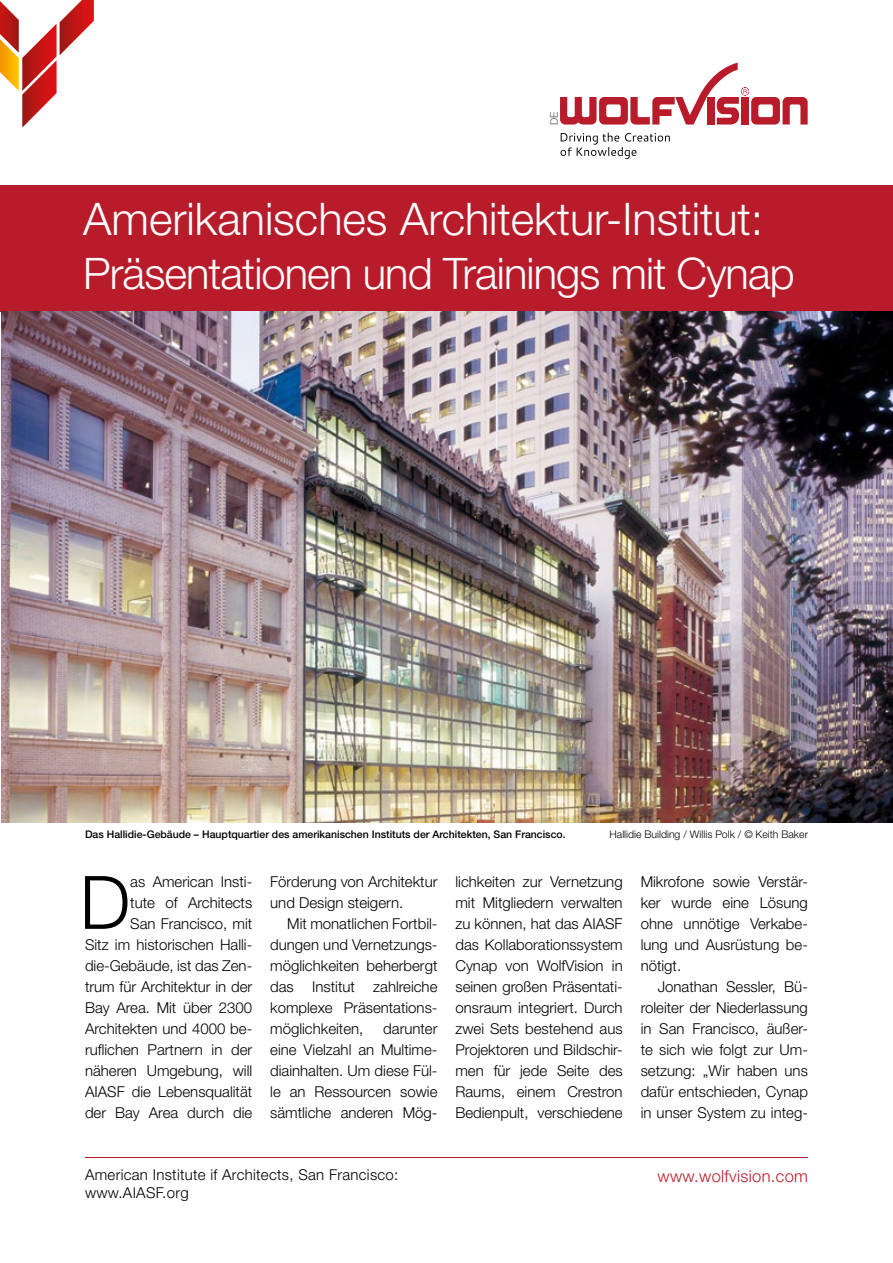
<style>
.page{position:relative;width:893px;height:1263px;background:#fff}
.page>*{position:absolute;margin:0;border:0;box-sizing:border-box;transform-origin:0 0}
.t1{font:300 73.8px "Helvetica Neue LT Pro";color:#000}
.t2{font:300 45px "Helvetica Neue LT Pro";color:#fff}
.t3{font:300 43.5px "Helvetica Neue LT Pro";letter-spacing:-.02em;color:#fff}
.t4{font:300 16.5px "Helvetica Neue LT Pro";letter-spacing:.02em;color:#b81c2b}
.t5{font:300 15px/21px "Helvetica Neue LT Pro";color:#000;text-align:justify}
.t6{font:300 15px/18px "Helvetica Neue LT Pro";letter-spacing:.02em;color:#000}
.t7{font:500 10.5px "Helvetica Neue LT Pro";color:#000}
.t8{font:300 10.5px "Helvetica Neue LT Pro";color:#000}
.t9{font:300 10.5px "Helvetica Neue LT Pro";color:#565656}
</style>
<div class="page">
<div style="left:0;top:185px;width:893px;height:126px;background:#b81c2b"></div>
<hr style="left:85px;top:1157px;width:723px;height:1px;background:#b81c2b">
<svg style="left:560px;top:63px;width:248px;height:62px"></svg>
<svg style="left:0;top:0;width:94px;height:128px"></svg>
<svg style="left:561px;top:133px;width:109px;height:26px"></svg>
<img style="left:1px;top:311px;width:892px;height:512px">
<p class="t9" style="left:548px;top:125px;width:15px;rotate:-90deg">DE</p>
<h2 class="t2" style="left:83px;top:192px;width:682px">Amerikanisches Architektur-Institut:</h2>
<h3 class="t3" style="left:83px;top:247px;width:713px">Präsentationen und Trainings mit Cynap</h3>
<p class="t7" style="left:85px;top:828px;width:482px">Das Hallidie-Gebäude – Hauptquartier des amerikanischen Instituts der Architekten, San Francisco.</p>
<p class="t8" style="left:609px;top:828px;width:200px">Hallidie Building / Willis Polk / © Keith Baker</p>
<p class="t5" style="left:85px;top:871px;width:169px;text-align:right">as American Insti-<br>tute of Architects<br>San Francisco, mit<br>Sitz im historischen Halli&shy;die-Gebäude, ist das Zen&shy;trum für Architektur in der<br>Bay Area. Mit über 2300<br>Architekten und 4000 be&shy;ruflichen Partnern in der näheren Umgebung, will<br>AIASF die Lebensqualität der Bay Area durch die</p>
<p class="t5" style="left:270px;top:871px;width:169px">Förderung von Architektur und Design steigern.</p>
<h1 class="t1" style="left:80px;top:857px;width:52px">D</h1>
<p class="t5" style="left:270px;top:913px;width:169px;text-indent:17px">Mit monatlichen Fortbil&shy;dungen und Vernetzungs&shy;möglichkeiten beherbergt das Institut zahlreiche komplexe Präsentations&shy;möglichkeiten,</p>
<p class="t5" style="left:270px;top:1018px;width:169px;text-indent:113px">darunter eine Vielzahl an Multime&shy;diainhalten. Um diese Fül&shy;le an Ressourcen sowie sämtliche anderen Mög-</p>
<p class="t5" style="left:455px;top:871px;width:169px">lichkeiten zur Vernetzung mit Mitgliedern verwalten zu können, hat das AIASF das Kollaborationssystem Cynap von WolfVision in seinen großen Präsentati&shy;onsraum integriert. Durch zwei Sets bestehend aus Projektoren und Bildschir&shy;men für jede Seite des Raums, einem Crestron Bedienpult, verschiedene</p>
<p class="t5" style="left:641px;top:871px;width:169px">Mikrofone sowie Verstär&shy;ker wurde eine Lösung ohne unnötige Verkabe&shy;lung und Ausrüstung be&shy;nötigt.</p>
<p class="t5" style="left:641px;top:976px;width:169px;text-indent:17px">Jonathan Sessler, Bü&shy;roleiter der Niederlassung in San Francisco, äußer&shy;te sich wie folgt zur Um&shy;setzung: „Wir haben uns dafür entschieden, Cynap in unser System zu integ-</p>
<p class="t6" style="left:85px;top:1165px;width:315px">American Institute if Architects, San Francisco: www.AIASF.org</p>
<p class="t4" style="left:657px;top:1166px;width:152px">www.wolfvision.com</p>
</div>
